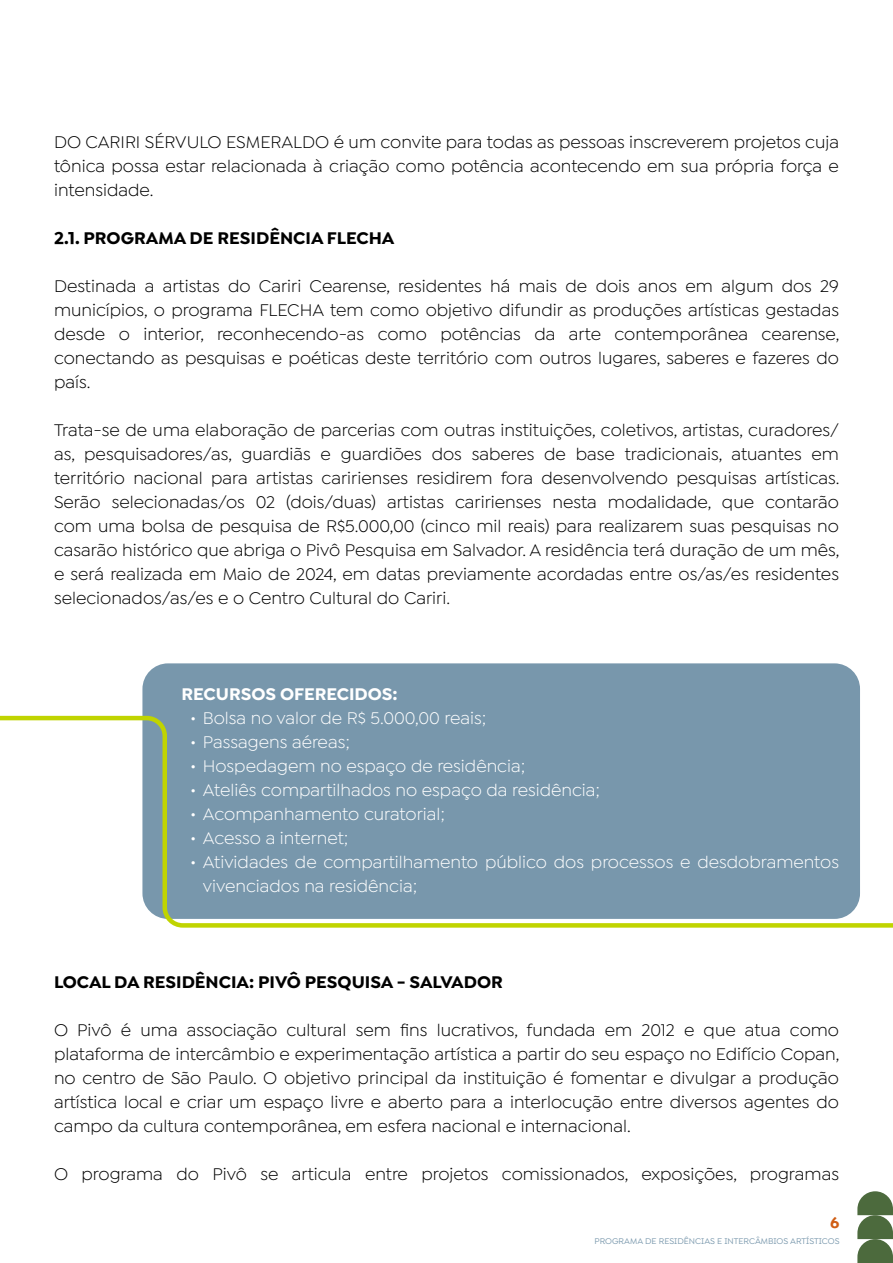
<style>
.page{position:relative;width:893px;height:1263px;background:#fff}
.page>*{position:absolute;margin:0;border:0;box-sizing:border-box;transform-origin:0 0}
.t1{font:18px/24px "Isidora Sans";color:#000;text-align:justify}
.t2{font:18px/24px "Isidora Sans";color:#fff}
.t3{font:700 18px "Isidora Sans";color:#000}
.t4{font:700 18px "Isidora Sans";color:#fff}
.t5{font:700 15.75px "Isidora Sans Alt";color:#d05e15}
.t6{font:500 8.85px "Isidora Sans Alt";color:#7897ac}
</style>
<div class="page">
<svg style="left:857px;top:1191px;width:36px;height:72px"></svg>
<div style="left:142px;top:663px;width:718px;height:256px;background:#7897ac;border-radius:26px"></div>
<svg style="left:0;top:713px;width:893px;height:215px"></svg>
<p class="t1" style="left:54px;top:130px;width:786px">DO CARIRI SÉRVULO ESMERALDO é um convite para todas as pessoas inscreverem projetos cuja tônica possa estar relacionada à criação como potência acontecendo em sua própria força e intensidade.</p>
<p class="t3" style="left:54px;top:227px;width:342px">2.1. PROGRAMA DE RESIDÊNCIA FLECHA</p>
<p class="t1" style="left:54px;top:274px;width:787px">Destinada a artistas do Cariri Cearense, residentes há mais de dois anos em algum dos 29 municípios, o programa FLECHA tem como objetivo difundir as produções artísticas gestadas desde o interior, reconhecendo-as como potências da arte contemporânea cearense, conectando as pesquisas e poéticas deste território com outros lugares, saberes e fazeres do país.</p>
<p class="t1" style="left:54px;top:418px;width:787px">Trata-se de uma elaboração de parcerias com outras instituições, coletivos, artistas, curadores/ as, pesquisadores/as, guardiãs e guardiões dos saberes de base tradicionais, atuantes em território nacional para artistas caririenses residirem fora desenvolvendo pesquisas artísticas.<br>Serão selecionadas/os 02 (dois/duas) artistas caririenses nesta modalidade, que contarão com uma bolsa de pesquisa de R$5.000,00 (cinco mil reais) para realizarem suas pesquisas no casarão histórico que abriga o Pivô Pesquisa em Salvador. A residência terá duração de um mês, e será realizada em Maio de 2024, em datas previamente acordadas entre os/as/es residentes selecionados/as/es e o Centro Cultural do Cariri.</p>
<p class="t4" style="left:182px;top:683px;width:218px">RECURSOS OFERECIDOS:</p>
<p class="t2" style="left:190px;top:706px;width:298px">• Bolsa no valor de R$ 5.000,00 reais;</p>
<p class="t2" style="left:190px;top:730px;width:161px">• Passagens aéreas;</p>
<p class="t2" style="left:190px;top:754px;width:337px">• Hospedagem no espaço de residência;</p>
<p class="t2" style="left:190px;top:778px;width:412px">• Ateliês compartilhados no espaço da residência;</p>
<p class="t2" style="left:190px;top:802px;width:257px">• Acompanhamento curatorial;</p>
<p class="t2" style="left:190px;top:826px;width:160px">• Acesso a internet;</p>
<p class="t2" style="left:203px;top:850px;width:638px;text-indent:-13px">• Atividades de compartilhamento público dos processos e desdobramentos vivenciados na residência;</p>
<p class="t3" style="left:54px;top:971px;width:450px">LOCAL DA RESIDÊNCIA: PIVÔ PESQUISA - SALVADOR</p>
<p class="t1" style="left:54px;top:1018px;width:787px">O Pivô é uma associação cultural sem fins lucrativos, fundada em 2012 e que atua como plataforma de intercâmbio e experimentação artística a partir do seu espaço no Edifício Copan, no centro de São Paulo. O objetivo principal da instituição é fomentar e divulgar a produção artística local e criar um espaço livre e aberto para a interlocução entre diversos agentes do campo da cultura contemporânea, em esfera nacional e internacional.</p>
<p class="t1" style="left:54px;top:1162px;width:786px">O programa do Pivô se articula entre projetos comissionados, exposições, programas</p>
<p class="t5" style="left:830px;top:1213px;width:11px">6</p>
<p class="t6" style="left:594px;top:1236px;width:247px">PROGRAMA DE RESIDÊNCIAS E INTERCÂMBIOS ARTÍSTICOS</p>
</div>
